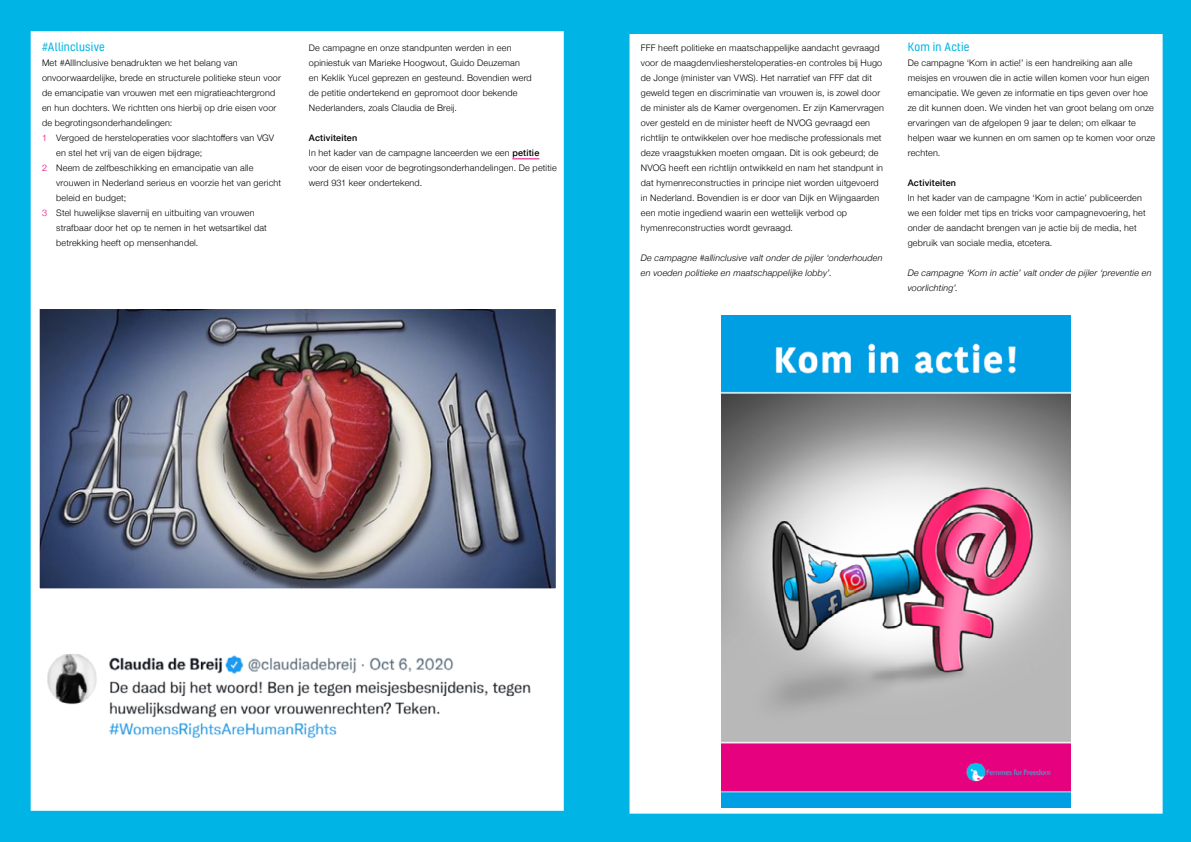
<style>
.page{position:relative;width:1191px;height:842px;background:#00b5e5}
.page>*{position:absolute;margin:0;border:0;box-sizing:border-box;transform-origin:0 0}
.t1{font:11px "Kelson";letter-spacing:.015em;color:#00b5e5}
.t2{font:300 9px/15px "Helvetica Neue";letter-spacing:.02em;color:#000}
.t3{font:italic 300 9px/15px "Helvetica Neue";letter-spacing:.02em;color:#000}
.t4{font:500 9px "Helvetica Neue";letter-spacing:.02em;color:#000}
.s1{color:#e6007d}
.s2{font-weight:500}
</style>
<div class="page">
<div style="left:34px;top:34px;width:527px;height:774px;background:#fff"></div>
<svg style="left:512px;top:159px;width:27px;height:1px"></svg>
<div style="left:31px;top:31px;width:533px;height:780px;border:6px solid #fff"></div>
<img style="left:47px;top:652px;width:511px;height:88px">
<img style="left:41px;top:310px;width:513px;height:277px">
<div style="left:34px;top:303px;width:527px;height:291px;border:6px solid #fff"></div>
<div style="left:632px;top:37px;width:527px;height:774px;background:#fff"></div>
<div style="left:629px;top:34px;width:533px;height:780px;border:6px solid #fff"></div>
<img style="left:721px;top:315px;width:349px;height:493px">
<p class="t1" style="left:42px;top:40px;width:64px">#Allinclusive</p>
<p class="t2" style="left:42px;top:55px;width:197px">Met #AllInclusive benadrukten we het belang van</p>
<p class="t2" style="left:42px;top:70px;width:240px">onvoorwaardelijke, brede en structurele politieke steun voor</p>
<p class="t2" style="left:42px;top:85px;width:235px">de emancipatie van vrouwen met een migratieachtergrond</p>
<p class="t2" style="left:42px;top:100px;width:236px">en hun dochters. We richtten ons hierbij op drie eisen voor</p>
<p class="t2" style="left:42px;top:115px;width:132px">de begrotingsonderhandelingen:</p>
<p class="t2" style="left:42px;top:130px;width:234px"><span class="s1">1</span> Vergoed de hersteloperaties voor slachtoffers van VGV</p>
<p class="t2" style="left:56px;top:145px;width:147px">en stel het vrij van de eigen bijdrage;</p>
<p class="t2" style="left:42px;top:160px;width:213px"><span class="s1">2</span> Neem de zelfbeschikking en emancipatie van alle</p>
<p class="t2" style="left:56px;top:175px;width:226px">vrouwen in Nederland serieus en voorzie het van gericht</p>
<p class="t2" style="left:56px;top:190px;width:72px">beleid en budget;</p>
<p class="t2" style="left:42px;top:205px;width:214px"><span class="s1">3</span> Stel huwelijkse slavernij en uitbuiting van vrouwen</p>
<p class="t2" style="left:56px;top:220px;width:212px">strafbaar door het op te nemen in het wetsartikel dat</p>
<p class="t2" style="left:56px;top:235px;width:144px">betrekking heeft op mensenhandel.</p>
<p class="t2" style="left:309px;top:40px;width:224px">De campagne en onze standpunten werden in een opiniestuk van Marieke Hoogwout, Guido Deuzeman en Keklik Yucel geprezen en gesteund. Bovendien werd de petitie ondertekend en gepromoot door bekende Nederlanders, zoals Claudia de Breij.</p>
<p class="t2" style="left:309px;top:130px;width:249px"><span class="s2">Activiteiten<br></span>In het kader van de campagne lanceerden we een <span class="s2">petitie </span>voor de eisen voor de begrotingsonderhandelingen. De petitie werd 931 keer ondertekend.</p>
<p class="t2" style="left:641px;top:40px;width:244px">FFF heeft politieke en maatschappelijke aandacht gevraagd voor de maagdenvlieshersteloperaties-en controles bij Hugo de Jonge (minister van VWS). Het narratief van FFF dat dit geweld tegen en discriminatie van vrouwen is, is zowel door de minister als de Kamer overgenomen. Er zijn Kamervragen over gesteld en de minister heeft de NVOG gevraagd een richtlijn te ontwikkelen over hoe medische professionals met deze vraagstukken moeten omgaan. Dit is ook gebeurd; de NVOG heeft een richtlijn ontwikkeld en nam het standpunt in dat hymenreconstructies in principe niet worden uitgevoerd in Nederland. Bovendien is er door van Dijk en Wijngaarden een motie ingediend waarin een wettelijk verbod op hymenreconstructies wordt gevraagd.</p>
<p class="t3" style="left:641px;top:250px;width:243px">De campagne #allinclusive valt onder de pijler ‘onderhouden en voeden politieke en maatschappelijke lobby’.</p>
<p class="t1" style="left:907px;top:40px;width:63px">Kom in Actie</p>
<p class="t2" style="left:907px;top:55px;width:249px">De campagne ‘Kom in actie!’ is een handreiking aan alle meisjes en vrouwen die in actie willen komen voor hun eigen emancipatie. We geven ze informatie en tips geven over hoe ze dit kunnen doen. We vinden het van groot belang om onze ervaringen van de afgelopen 9 jaar te delen; om elkaar te helpen waar we kunnen en om samen op te komen voor onze rechten.</p>
<p class="t4" style="left:907px;top:176px;width:50px">Activiteiten</p>
<p class="t2" style="left:907px;top:190px;width:239px">In het kader van de campagne ‘Kom in actie’ publiceerden we een folder met tips en tricks voor campagnevoering, het onder de aandacht brengen van je actie bij de media, het gebruik van sociale media, etcetera.</p>
<p class="t3" style="left:907px;top:265px;width:245px">De campagne ‘Kom in actie’ valt onder de pijler ‘preventie en voorlichting’.</p>
</div>
